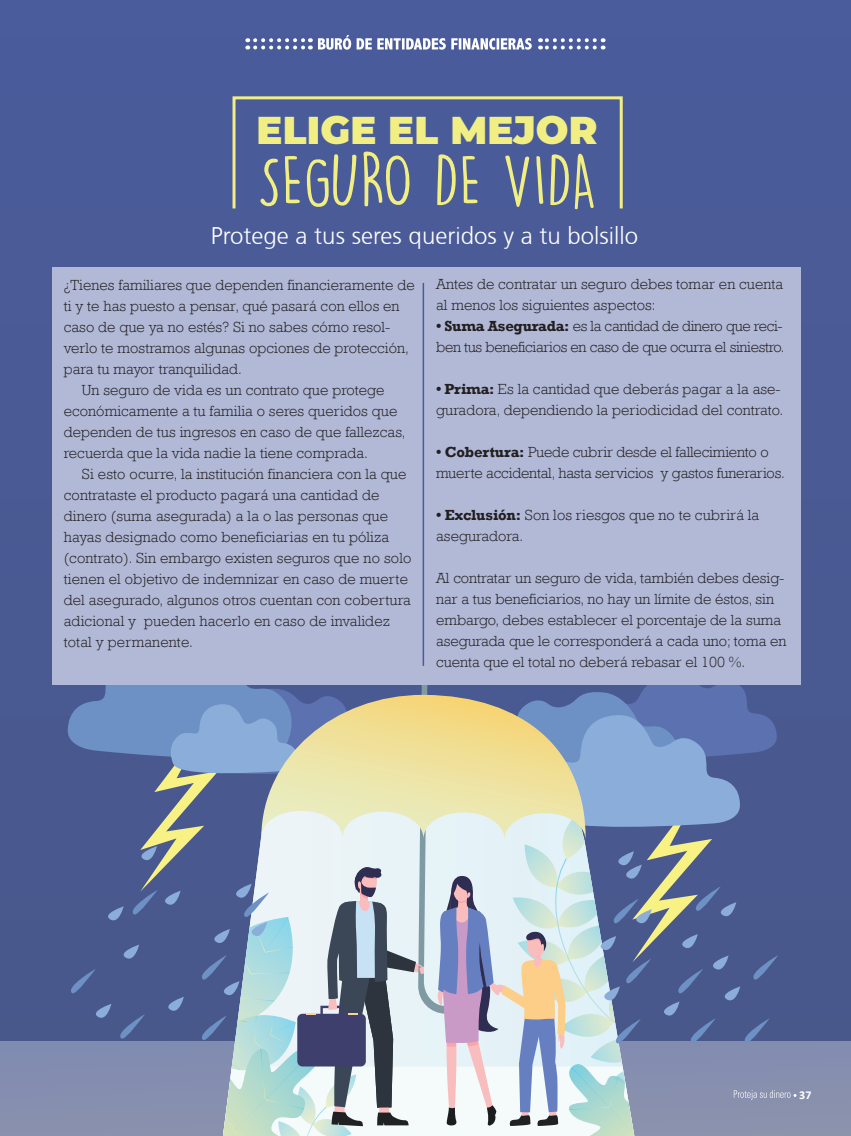
<style>
.page{position:relative;width:851px;height:1136px;background:#fff}
.page>*{position:absolute;margin:0;border:0;box-sizing:border-box;transform-origin:0 0}
.t1{font:67.5px "DK Lemon Yellow Sun";letter-spacing:.005em;color:#f1ef83}
.t2{font:900 38.55px "Montserrat";letter-spacing:.005em;color:#f1ef83}
.t3{font:300 24px "Frutiger CE";color:#fff}
.t4{font:300 15px/21px "Rockwell";letter-spacing:.005em;color:#231f20}
.t5{font:300 15px/21px "Rockwell";letter-spacing:-.02em;color:#231f20}
.t6{font:700 12px "Calibri";color:#fff}
.s1{font-weight:700}
</style>
<div class="page">
<div style="left:0;top:0;width:850px;height:1135px;background:#4a5b99"></div>
<div style="left:0;top:1041px;width:850px;height:94px;background:#868faf"></div>
<svg style="left:64px;top:685px;width:732px;height:450px"></svg>
<svg style="left:255px;top:38px;width:56px;height:11px"></svg>
<svg style="left:540px;top:38px;width:54px;height:11px"></svg>
<svg style="left:318px;top:35px;width:213px;height:15px"></svg>
<div style="left:53px;top:267px;width:747px;height:418px;background:#b1b9d7"></div>
<hr style="left:422px;top:283px;width:2px;height:382px;background:#495b97">
<div style="left:232px;top:96px;width:390px;height:114px;border:3px solid #f1ef83"></div>
<h2 class="t2" style="left:256px;top:101px;width:343px">ELIGE EL MEJOR</h2>
<h1 class="t1" style="left:257px;top:140px;width:341px">SEGURO DE VIDA</h1>
<h3 class="t3" style="left:211px;top:221px;width:429px">Protege a tus seres queridos y a tu bolsillo</h3>
<p class="t4" style="left:436px;top:273px;width:348px">Antes de contratar un seguro debes tomar en cuenta al menos los siguientes aspectos:</p>
<p class="t5" style="left:436px;top:315px;width:350px"><span class="s1">• Suma Asegurada:</span> es la cantidad de dinero que reci&shy;ben tus beneficiarios en caso de que ocurra el siniestro.</p>
<p class="t4" style="left:436px;top:378px;width:348px"><span class="s1">• Prima:</span> Es la cantidad que deberás pagar a la ase&shy;guradora, dependiendo la periodicidad del contrato.</p>
<p class="t4" style="left:436px;top:441px;width:350px"><span class="s1">• Cobertura:</span> Puede cubrir desde el fallecimiento o muerte accidental, hasta servicios y gastos funerarios.</p>
<p class="t4" style="left:436px;top:504px;width:324px"><span class="s1">• Exclusión:</span> Son los riesgos que no te cubrirá la aseguradora.</p>
<p class="t4" style="left:436px;top:567px;width:352px">Al contratar un seguro de vida, también debes desig&shy;nar a tus beneficiarios, no hay un límite de éstos, sin embargo, debes establecer el porcentaje de la suma asegurada que le corresponderá a cada uno; toma en cuenta que el total no deberá rebasar el 100 %.</p>
<p class="t4" style="left:64px;top:274px;width:352px">¿Tienes familiares que dependen financieramente de</p>
<p class="t4" style="left:64px;top:295px;width:337px">ti y te has puesto a pensar, qué pasará con ellos en</p>
<p class="t4" style="left:64px;top:316px;width:328px">caso de que ya no estés? Si no sabes cómo resol-</p>
<p class="t4" style="left:64px;top:337px;width:346px">verlo te mostramos algunas opciones de protección,</p>
<p class="t4" style="left:64px;top:358px;width:179px">para tu mayor tranquilidad.</p>
<p class="t4" style="left:82px;top:379px;width:304px">Un seguro de vida es un contrato que protege</p>
<p class="t4" style="left:64px;top:400px;width:335px">económicamente a tu familia o seres queridos que</p>
<p class="t4" style="left:64px;top:421px;width:343px">dependen de tus ingresos en caso de que fallezcas,</p>
<p class="t4" style="left:64px;top:442px;width:305px">recuerda que la vida nadie la tiene comprada.</p>
<p class="t4" style="left:82px;top:463px;width:326px">Si esto ocurre, la institución financiera con la que</p>
<p class="t4" style="left:64px;top:484px;width:317px">contrataste el producto pagará una cantidad de</p>
<p class="t4" style="left:64px;top:505px;width:326px">dinero (suma asegurada) a la o las personas que</p>
<p class="t4" style="left:64px;top:526px;width:327px">hayas designado como beneficiarias en tu póliza</p>
<p class="t4" style="left:64px;top:547px;width:349px">(contrato). Sin embargo existen seguros que no solo</p>
<p class="t4" style="left:64px;top:568px;width:345px">tienen el objetivo de indemnizar en caso de muerte</p>
<p class="t4" style="left:64px;top:589px;width:348px">del asegurado, algunos otros cuentan con cobertura</p>
<p class="t4" style="left:64px;top:610px;width:327px">adicional y pueden hacerlo en caso de invalidez</p>
<p class="t4" style="left:64px;top:631px;width:130px">total y permanente.</p>
<p class="t6" style="left:799px;top:1086px;width:14px">37</p>
</div>
